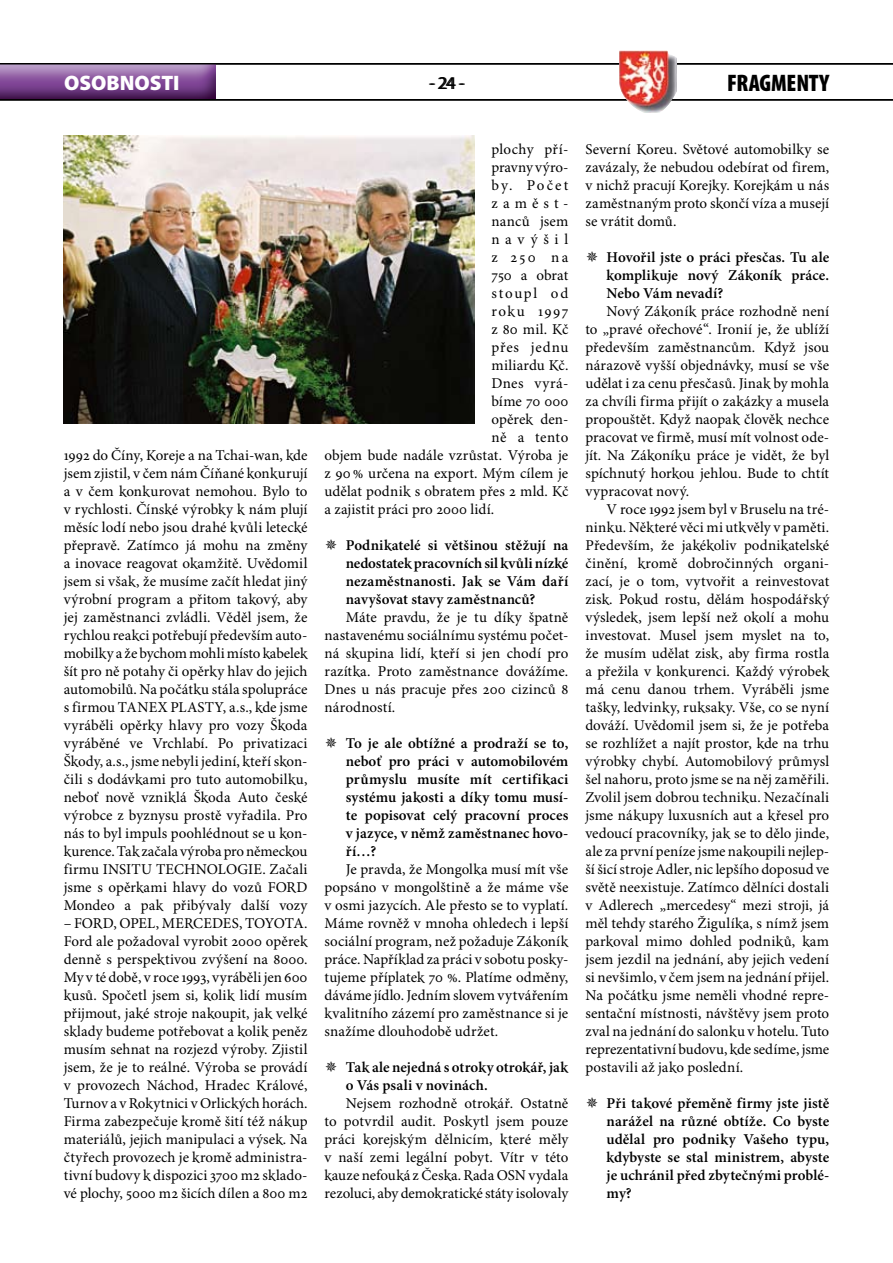
<style>
.page{position:relative;width:893px;height:1263px;background:#fff}
.page>*{position:absolute;margin:0;border:0;box-sizing:border-box;transform-origin:0 0}
.t1{font:900 condensed 24px "Myriad Pro";letter-spacing:-.01em;color:#000}
.t2{font:900 21px "Myriad Pro";letter-spacing:.005em;color:#fff}
.t3{font:18px "Myriad Pro";color:#000}
.t4{font:15px/18px "Minion Pro";letter-spacing:.005em;color:#000;text-align:justify}
.t5{font:600 15px/18px "Minion Pro";letter-spacing:.005em;color:#000;text-align:justify}
.t6{font:15px "Minion Pro";letter-spacing:.05em;color:#000}
.t7{font:15px "Minion Pro";letter-spacing:.03em;color:#000}
.t8{font:15px "Minion Pro";letter-spacing:.115em;color:#000}
.t9{font:15px "Minion Pro";letter-spacing:.1em;color:#000}
.t10{font:15px "Minion Pro";letter-spacing:.385em;color:#000}
</style>
<div class="page">
<hr style="left:0;top:63px;width:893px;height:2px;background:#000">
<img style="left:619px;top:51px;width:57px;height:62px">
<svg style="left:0;top:64px;width:215px;height:35px;background:#7f5191"></svg>
<hr style="left:0;top:99px;width:893px;height:2px;background:#000">
<hr style="left:0;top:63px;width:893px;height:1px;background:#000">
<img style="left:64px;top:136px;width:410px;height:287px">
<h2 class="t2" style="left:64px;top:69px;width:125px">EKONOMIKA</h2>
<p class="t3" style="left:430px;top:71px;width:37px">- 24 -</p>
<h1 class="t1" style="left:727px;top:67px;width:103px">FRAGMENTY</h1>
<h2 class="t2" style="left:64px;top:69px;width:117px">OS BNOSTI</h2>
<p class="t4" style="left:64px;top:447px;width:245px">1992 do Číny, Koreje a na Tchai-wan, kde jsem zjistil, v čem nám Číňané konkurují a v čem konkurovat nemohou. Bylo to v rychlosti. Čínské výrobky k nám plují měsíc lodí nebo jsou drahé kvůli letecké přepravě. Zatímco já mohu na změny a inovace reagovat okamžitě. Uvědomil jsem si však, že musíme začít hledat jiný výrobní program a přitom takový, aby jej zaměstnanci zvládli. Věděl jsem, že rychlou reakci potřebují především auto&shy;mobilky a že bychom mohli místo kabelek šít pro ně potahy či opěrky hlav do jejich automobilů. Na počátku stála spolupráce s firmou TANEX PLASTY, a.s., kde jsme vyráběli opěrky hlavy pro vozy Škoda vyráběné ve Vrchlabí. Po privatizaci Škody, a.s., jsme nebyli jediní, kteří skon&shy;čili s dodávkami pro tuto automobilku, neboť nově vzniklá Škoda Auto české výrobce z byznysu prostě vyřadila. Pro nás to byl impuls poohlédnout se u kon&shy;kurence. Tak začala výroba pro německou firmu INSITU TECHNOLOGIE. Začali jsme s opěrkami hlavy do vozů FORD Mondeo a pak přibývaly další vozy</p>
<p class="t4" style="left:64px;top:915px;width:245px">– FORD, OPEL, MERCEDES, TOYOTA.<br>Ford ale požadoval vyrobit 2000 opěrek denně s perspektivou zvýšení na 8000.<br>My v té době, v roce 1993, vyráběli jen 600 kusů. Spočetl jsem si, kolik lidí musím přijmout, jaké stroje nakoupit, jak velké sklady budeme potřebovat a kolik peněz musím sehnat na rozjezd výroby. Zjistil jsem, že je to reálné. Výroba se provádí v provozech Náchod, Hradec Králové, Turnov a v Rokytnici v Orlických horách.<br>Firma zabezpečuje kromě šití též nákup materiálů, jejich manipulaci a výsek. Na čtyřech provozech je kromě administra&shy;tivní budovy k dispozici 3700 m2 sklado&shy;vé plochy, 5000 m2 šicích dílen a 800 m2</p>
<p class="t4" style="left:491px;top:141px;width:78px">plochy pří-</p>
<p class="t4" style="left:491px;top:159px;width:78px">pravny výro-</p>
<p class="t4" style="left:491px;top:177px;width:78px">by. Počet</p>
<p class="t4" style="left:491px;top:195px;width:78px">zaměst-</p>
<p class="t4" style="left:491px;top:213px;width:78px">nanců jsem</p>
<p class="t10" style="left:491px;top:230px;width:78px">navýšil</p>
<p class="t4" style="left:491px;top:249px;width:78px">z 250 na</p>
<p class="t4" style="left:491px;top:267px;width:78px">750 a obrat</p>
<p class="t8" style="left:491px;top:284px;width:78px">stoupl od</p>
<p class="t9" style="left:491px;top:302px;width:78px">roku 1997</p>
<p class="t4" style="left:491px;top:321px;width:78px">z 80 mil. Kč</p>
<p class="t6" style="left:491px;top:338px;width:78px">přes jednu</p>
<p class="t4" style="left:491px;top:357px;width:78px">miliardu Kč.</p>
<p class="t7" style="left:491px;top:374px;width:78px">Dnes vyrá-</p>
<p class="t4" style="left:491px;top:393px;width:78px">bíme 70 000</p>
<p class="t4" style="left:491px;top:411px;width:78px">opěrek den-</p>
<p class="t4" style="left:491px;top:429px;width:78px">ně a tento</p>
<p class="t4" style="left:325px;top:447px;width:245px">objem bude nadále vzrůstat. Výroba je</p>
<p class="t4" style="left:325px;top:465px;width:245px">z 90% určena na export. Mým cílem je</p>
<p class="t4" style="left:325px;top:483px;width:245px">udělat podnik s obratem přes 2 mld. Kč</p>
<p class="t4" style="left:325px;top:501px;width:171px">a zajistit práci pro 2000 lidí.</p>
<p class="t5" style="left:346px;top:537px;width:224px">Podnikatelé si většinou stěžují na nedostatek pracovních sil kvůli nízké nezaměstnanosti. Jak se Vám daří navyšovat stavy zaměstnanců?</p>
<p class="t4" style="left:325px;top:609px;width:245px;text-indent:21px">Máte pravdu, že je tu díky špatně nastavenému sociálnímu systému počet&shy;ná skupina lidí, kteří si jen chodí pro razítka. Proto zaměstnance dovážíme.<br>Dnes u nás pracuje přes 200 cizinců 8 národností.</p>
<p class="t5" style="left:346px;top:735px;width:224px">To je ale obtížné a prodraží se to, neboť pro práci v automobilovém průmyslu musíte mít certifikaci systému jakosti a díky tomu musí&shy;te popisovat celý pracovní proces v jazyce, v němž zaměstnanec hovo&shy;ří…?</p>
<p class="t4" style="left:325px;top:861px;width:245px;text-indent:21px">Je pravda, že Mongolka musí mít vše popsáno v mongolštině a že máme vše v osmi jazycích. Ale přesto se to vyplatí.<br>Máme rovněž v mnoha ohledech i lepší sociální program, než požaduje Zákoník práce. Například za práci v sobotu posky&shy;tujeme příplatek 70 %. Platíme odměny, dáváme jídlo. Jedním slovem vytvářením kvalitního zázemí pro zaměstnance si je snažíme dlouhodobě udržet.</p>
<p class="t5" style="left:346px;top:1059px;width:224px">Tak ale nejedná s otroky otrokář, jak o Vás psali v novinách.</p>
<p class="t4" style="left:325px;top:1095px;width:245px;text-indent:21px">Nejsem rozhodně otrokář. Ostatně to potvrdil audit. Poskytl jsem pouze práci korejským dělnicím, které měly v naší zemi legální pobyt. Vítr v této kauze nefouká z Česka. Rada OSN vydala rezoluci, aby demokratické státy isolovaly</p>
<p class="t4" style="left:585px;top:141px;width:245px">Severní Koreu. Světové automobilky se zavázaly, že nebudou odebírat od firem, v nichž pracují Korejky. Korejkám u nás zaměstnaným proto skončí víza a musejí se vrátit domů.</p>
<p class="t5" style="left:607px;top:249px;width:224px">Hovořil jste o práci přesčas. Tu ale komplikuje nový Zákoník práce.<br>Nebo Vám nevadí?</p>
<p class="t4" style="left:585px;top:303px;width:245px;text-indent:21px">Nový Zákoník práce rozhodně není to „pravé ořechové“. Ironií je, že ublíží především zaměstnancům. Když jsou nárazově vyšší objednávky, musí se vše udělat i za cenu přesčasů. Jinak by mohla za chvíli firma přijít o zakázky a musela propouštět. Když naopak člověk nechce pracovat ve firmě, musí mít volnost ode&shy;jít. Na Zákoníku práce je vidět, že byl spíchnutý horkou jehlou. Bude to chtít vypracovat nový.</p>
<p class="t4" style="left:585px;top:501px;width:245px;text-indent:21px">V roce 1992 jsem byl v Bruselu na tré&shy;ninku. Některé věci mi utkvěly v paměti.<br>Především, že jakékoliv podnikatelské činění, kromě dobročinných organi&shy;zací, je o tom, vytvořit a reinvestovat zisk. Pokud rostu, dělám hospodářský výsledek, jsem lepší než okolí a mohu investovat. Musel jsem myslet na to, že musím udělat zisk, aby firma rostla a přežila v konkurenci. Každý výrobek má cenu danou trhem. Vyráběli jsme tašky, ledvinky, ruksaky. Vše, co se nyní dováží. Uvědomil jsem si, že je potřeba se rozhlížet a najít prostor, kde na trhu výrobky chybí. Automobilový průmysl šel nahoru, proto jsme se na něj zaměřili.<br>Zvolil jsem dobrou techniku. Nezačínali jsme nákupy luxusních aut a křesel pro vedoucí pracovníky, jak se to dělo jinde, ale za první peníze jsme nakoupili nejlep&shy;ší šicí stroje Adler, nic lepšího doposud ve světě neexistuje. Zatímco dělníci dostali v Adlerech „mercedesy“ mezi stroji, já měl tehdy starého Žigulíka, s nímž jsem parkoval mimo dohled podniků, kam jsem jezdil na jednání, aby jejich vedení si nevšimlo, v čem jsem na jednání přijel.<br>Na počátku jsme neměli vhodné repre&shy;sentační místnosti, návštěvy jsem proto zval na jednání do salonku v hotelu. Tuto reprezentativní budovu, kde sedíme, jsme postavili až jako poslední.</p>
<p class="t5" style="left:607px;top:1095px;width:224px">Při takové přeměně firmy jste jistě narážel na různé obtíže. Co byste udělal pro podniky Vašeho typu, kdybyste se stal ministrem, abyste je uchránil před zbytečnými problé&shy;my?</p>
</div>
